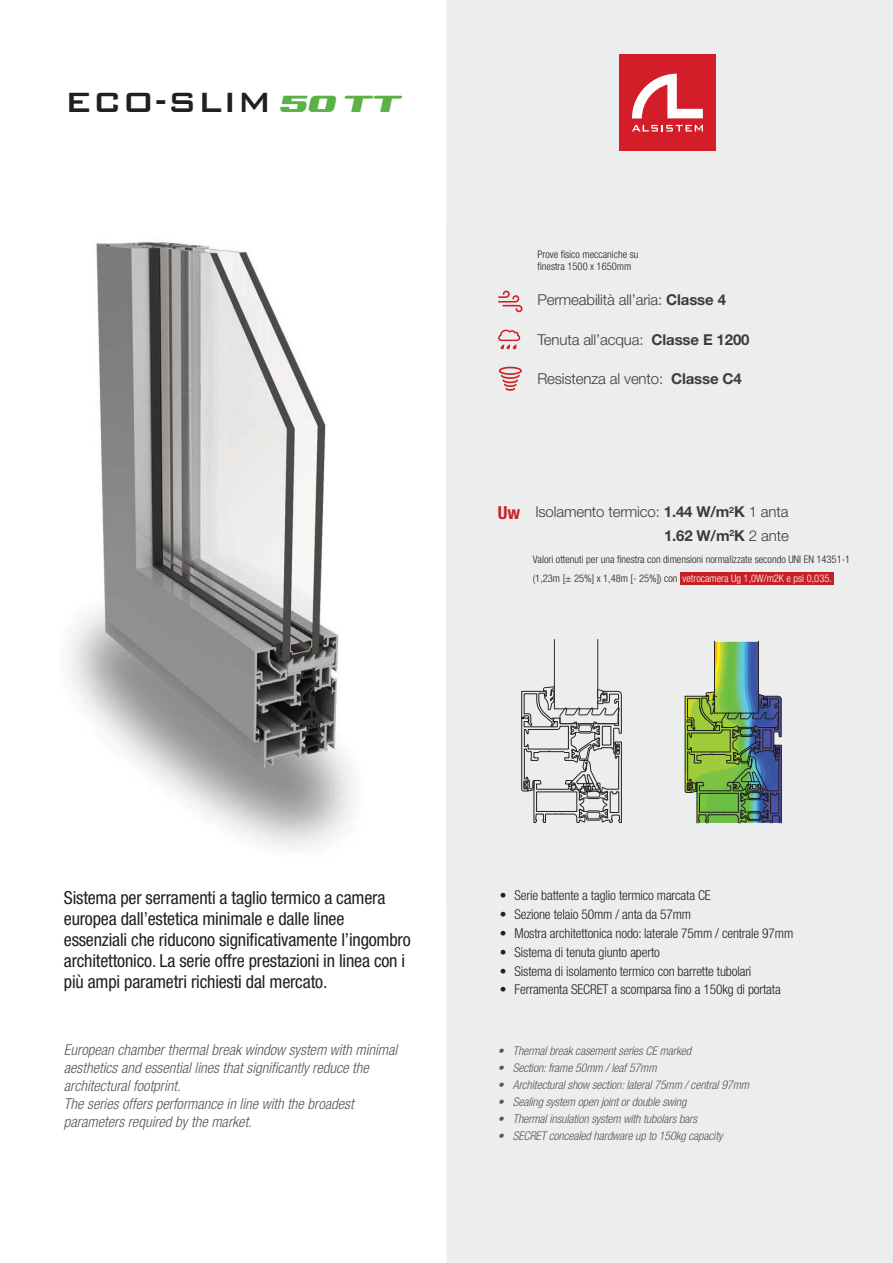
<style>
.page{position:relative;width:893px;height:1263px;background:#fff}
.page>*{position:absolute;margin:0;border:0;box-sizing:border-box;transform-origin:0 0}
.t1{font:500 37.2px "Bank Gothic BT";color:#231f20}
.t2{font:condensed 18px/21px "Helvetica Neue LT Std";letter-spacing:-.01em;color:#231f20}
.t3{font:700 condensed 18px "Helvetica Neue LT Std";color:#cb2026}
.t4{font:italic 300 condensed 15px/18px "Helvetica Neue LT Std";color:#575756}
.t5{font:300 15px/23.5px "Helvetica Neue LT Std";letter-spacing:-.01em;color:#3c3c3b;text-align:right}
.t6{font:300 condensed 13.5px "Helvetica Neue LT Std";letter-spacing:-.01em;color:#231f20}
.t7{font:italic 300 condensed 12px "Helvetica Neue LT Std";letter-spacing:-.01em;color:#575756}
.t8{font:300 condensed 10.5px/18.9px "Helvetica Neue LT Std";color:#231f20}
.s1{font-family:"Nationalyze ALP";font-weight:400;font-size:25.65px;color:#5bb046}
.s2{font-weight:700}
.s3{color:#fff}
</style>
<div class="page">
<div style="left:446px;top:0;width:447px;height:1263px;background:#eceded"></div>
<div style="left:619px;top:54px;width:97px;height:97px;background:#d31e29"></div>
<svg style="left:632px;top:125px;width:71px;height:7px"></svg>
<svg style="left:632px;top:74px;width:71px;height:44px"></svg>
<img style="left:69px;top:223px;width:439px;height:681px">
<svg style="left:685px;top:642px;width:96px;height:181px;background:#7d9f76"></svg>
<hr style="left:554px;top:639px;width:1px;height:70px;background:#2d2a2c">
<hr style="left:597px;top:639px;width:1px;height:70px;background:#2d2a2c">
<svg style="left:521px;top:687px;width:101px;height:149px;background:#c5c5c6"></svg>
<div style="left:680px;top:573px;width:153px;height:12px;background:#c52026"></div>
<svg style="left:498px;top:291px;width:24px;height:21px"></svg>
<svg style="left:497px;top:329px;width:24px;height:22px"></svg>
<svg style="left:499px;top:367px;width:23px;height:24px"></svg>
<h1 class="t1" style="left:64px;top:86px;width:340px">ECO-SLIM <span class="s1">50 TT</span></h1>
<p class="t8" style="left:537px;top:249px;width:103px;line-height:12.6px">Prove fisico meccaniche su finestra 1500 x 1650mm</p>
<p class="t5" style="left:537px;top:288px;width:190px">Permeabilità all’aria: <span class="s2">Classe 4</span></p>
<p class="t5" style="left:537px;top:328px;width:214px">Tenuta all’acqua: <span class="s2">Classe E 1200</span></p>
<p class="t5" style="left:537px;top:367px;width:206px">Resistenza al vento: <span class="s2">Classe C4</span></p>
<h2 class="t3" style="left:498px;top:502px;width:24px">Uw</h2>
<p class="t5" style="left:535px;top:501px;width:255px">Isolamento termico: <span class="s2">1.44 W/m</span><sup>2</sup><span class="s2">K</span> 1 anta<br><span class="s2">1.62 W/m</span><sup>2</sup><span class="s2">K</span> 2 ante</p>
<p class="t8" style="left:533px;top:551px;width:319px">Valori ottenuti per una finestra con dimensioni normalizzate secondo UNI EN 14351-1 (1,23m [± 25%] x 1,48m [- 25%]) con <span class="s3">vetrocamera Ug 1,0W/m2K e psi 0,035.</span></p>
<p class="t2" style="left:64px;top:888px;width:348px">Sistema per serramenti a taglio termico a camera europea dall’estetica minimale e dalle linee essenziali che riducono significativamente l’ingombro architettonico. La serie offre prestazioni in linea con i più ampi parametri richiesti dal mercato.</p>
<p class="t4" style="left:64px;top:1042px;width:335px">European chamber thermal break window system with minimal aesthetics and essential lines that significantly reduce the architectural footprint.<br>The series offers performance in line with the broadest parameters required by the market.</p>
<p class="t6" style="left:500px;top:891px;width:212px">• Serie battente a taglio termico marcata CE</p>
<p class="t6" style="left:500px;top:910px;width:193px">• Sezione telaio 50mm / anta da 57mm</p>
<p class="t6" style="left:500px;top:928px;width:295px">• Mostra architettonica nodo: laterale 75mm / centrale 97mm</p>
<p class="t6" style="left:500px;top:947px;width:161px">• Sistema di tenuta giunto aperto</p>
<p class="t6" style="left:500px;top:966px;width:253px">• Sistema di isolamento termico con barrette tubolari</p>
<p class="t6" style="left:500px;top:985px;width:282px">• Ferramenta SECRET a scomparsa fino a 150kg di portata</p>
<p class="t7" style="left:498px;top:1047px;width:195px">• Thermal break casement series CE marked</p>
<p class="t7" style="left:498px;top:1064px;width:160px">• Section: frame 50mm / leaf 57mm</p>
<p class="t7" style="left:498px;top:1081px;width:253px">• Architectural show section: lateral 75mm / central 97mm</p>
<p class="t7" style="left:498px;top:1098px;width:190px">• Sealing system open joint or double swing</p>
<p class="t7" style="left:498px;top:1115px;width:201px">• Thermal insulation system with tubolars bars</p>
<p class="t7" style="left:498px;top:1132px;width:226px">• SECRET concealed hardware up to 150kg capacity</p>
</div>
